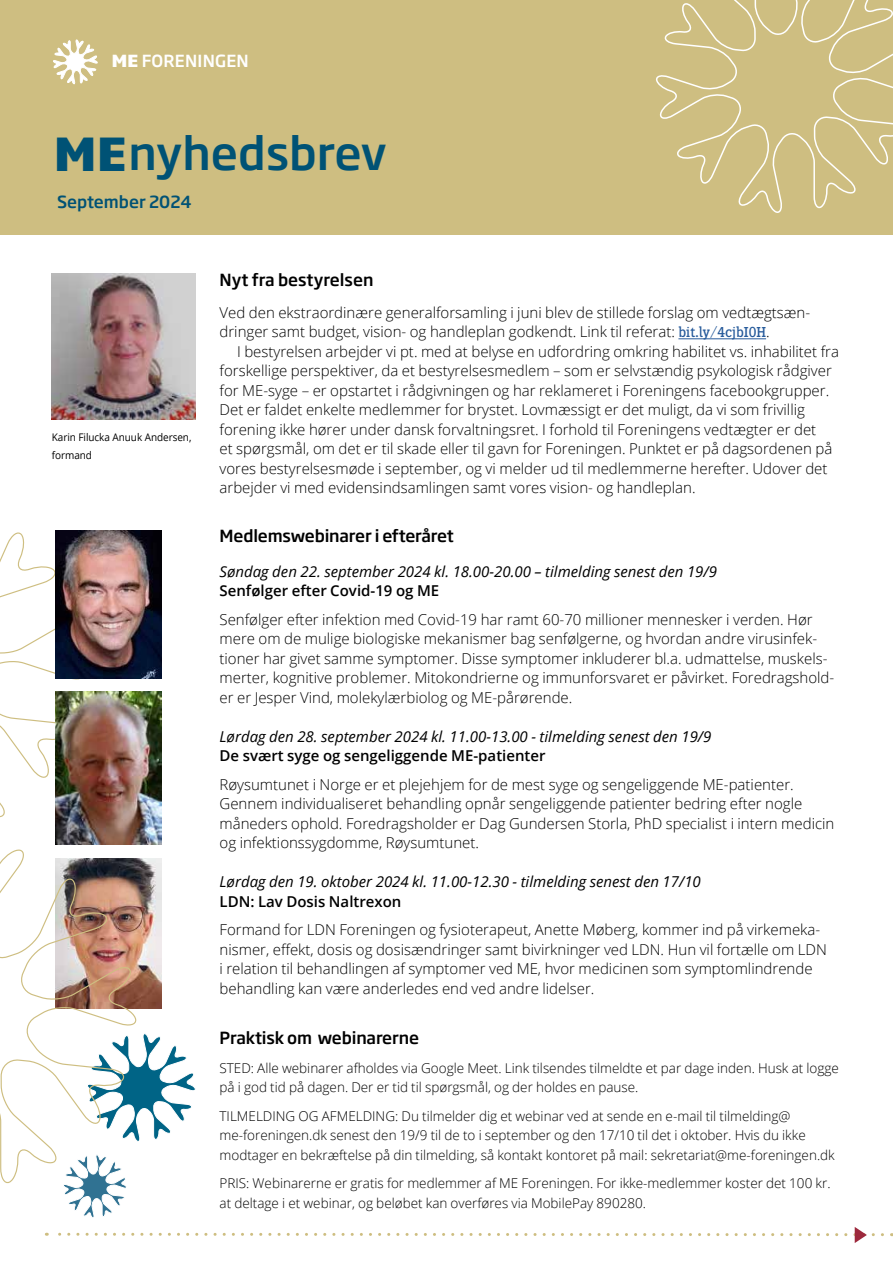
<style>
.page{position:relative;width:893px;height:1263px;background:#fff}
.page>*{position:absolute;margin:0;border:0;box-sizing:border-box;transform-origin:0 0}
.t1{font:500 45px "Soho Gothic Pro";color:#005275}
.t2{font:500 16.5px "Soho Gothic Pro";letter-spacing:-.01em;color:#000}
.t3{font:500 16.5px "Soho Gothic Pro";color:#005275}
.t4{font:500 16.5px "Soho Gothic Pro";letter-spacing:.015em;color:#fff}
.t5{font:300 15px/19.5px "Open Sans";color:#000}
.t6{font:italic 15px "Open Sans";color:#000}
.t7{font:600 15px "Open Sans";color:#000}
.t8{font:300 13.5px/19.5px "Open Sans";color:#000}
.t9{font:10.5px/18px "Open Sans";letter-spacing:-.005em;color:#000;scale:.95 1}
.s1{font-weight:800}
.s2{font-family:"Siseriff LT Std";font-weight:400;color:#275b9b}
</style>
<div class="page">
<div style="left:0;top:0;width:893px;height:234px;background:#cebe81"></div>
<svg style="left:656px;top:0;width:237px;height:213px"></svg>
<hr style="left:678px;top:338px;width:88px;height:1px;background:#275b9b">
<svg style="left:46px;top:1227px;width:836px;height:16px"></svg>
<svg style="left:53px;top:40px;width:45px;height:44px"></svg>
<svg style="left:0;top:532px;width:80px;height:286px"></svg>
<img style="left:52px;top:273px;width:144px;height:146px">
<img style="left:136px;top:859px;width:25px;height:150px">
<img style="left:55px;top:691px;width:106px;height:154px">
<img style="left:55px;top:530px;width:106px;height:149px">
<svg style="left:136px;top:1033px;width:59px;height:109px"></svg>
<svg style="left:0;top:838px;width:136px;height:346px"></svg>
<svg style="left:63px;top:1154px;width:64px;height:64px"></svg>
<p class="t4" style="left:112px;top:48px;width:139px"><span class="s1">ME</span> FORENINGEN</p>
<h1 class="t1" style="left:54px;top:118px;width:334px"><span class="s1">ME</span>nyhedsbrev</h1>
<p class="t3" style="left:57px;top:189px;width:136px">September 2024</p>
<p class="t9" style="left:52px;top:428px;width:149px">Karin Filucka Anuuk Andersen, formand</p>
<p class="t2" style="left:220px;top:267px;width:155px">Nyt fra bestyrelsen</p>
<p class="t5" style="left:220px;top:302px;width:592px">Ved den ekstraordinære generalforsamling i juni blev de stillede forslag om vedtægtsæn&shy;dringer samt budget, vision- og handleplan godkendt. Link til referat: <span class="s2">bit.ly/4cjbI0H</span>.</p>
<p class="t5" style="left:220px;top:341px;width:621px;text-indent:18px">I bestyrelsen arbejder vi pt. med at belyse en udfordring omkring habilitet vs. inhabilitet fra forskellige perspektiver, da et bestyrelsesmedlem – som er selvstændig psykologisk rådgiver for ME-syge – er opstartet i rådgivningen og har reklameret i Foreningens facebookgrupper.<br>Det er faldet enkelte medlemmer for brystet. Lovmæssigt er det muligt, da vi som frivillig forening ikke hører under dansk forvaltningsret. I forhold til Foreningens vedtægter er det<br>et spørgsmål, om det er til skade eller til gavn for Foreningen. Punktet er på dagsordenen på vores bestyrelsesmøde i september, og vi melder ud til medlemmerne herefter. Udover det arbejder vi med evidensindsamlingen samt vores vision- og handleplan.</p>
<p class="t2" style="left:220px;top:523px;width:236px">Medlemswebinarer i efteråret</p>
<p class="t6" style="left:220px;top:561px;width:499px">Søndag den 22. september 2024 kl. 18.00-20.00 – tilmelding senest den 19/9</p>
<p class="t7" style="left:220px;top:580px;width:221px">Senfølger efter Covid-19 og ME</p>
<p class="t5" style="left:220px;top:609px;width:616px">Senfølger efter infektion med Covid-19 har ramt 60-70 millioner mennesker i verden. Hør mere om de mulige biologiske mekanismer bag senfølgerne, og hvordan andre virusinfek&shy;tioner har givet samme symptomer. Disse symptomer inkluderer bl.a. udmattelse, muskels&shy;merter, kognitive problemer. Mitokondrierne og immunforsvaret er påvirket. Foredragshold&shy;er er Jesper Vind, molekylærbiolog og ME-pårørende.</p>
<p class="t6" style="left:220px;top:726px;width:493px">Lørdag den 28. september 2024 kl. 11.00-13.00 - tilmelding senest den 19/9</p>
<p class="t7" style="left:220px;top:745px;width:328px">De svært syge og sengeliggende ME-patienter</p>
<p class="t5" style="left:220px;top:774px;width:616px">Røysumtunet i Norge er et plejehjem for de mest syge og sengeliggende ME-patienter.<br>Gennem individualiseret behandling opnår sengeliggende patienter bedring efter nogle måneders ophold. Foredragsholder er Dag Gundersen Storla, PhD specialist i intern medicin og infektionssygdomme, Røysumtunet.</p>
<p class="t6" style="left:220px;top:871px;width:483px">Lørdag den 19. oktober 2024 kl. 11.00-12.30 - tilmelding senest den 17/10</p>
<p class="t7" style="left:220px;top:891px;width:183px">LDN: Lav Dosis Naltrexon</p>
<p class="t5" style="left:220px;top:919px;width:609px">Formand for LDN Foreningen og fysioterapeut, Anette Møberg, kommer ind på virkemeka&shy;nismer, effekt, dosis og dosisændringer samt bivirkninger ved LDN. Hun vil fortælle om LDN i relation til behandlingen af symptomer ved ME, hvor medicinen som symptomlindrende behandling kan være anderledes end ved andre lidelser.</p>
<p class="t2" style="left:220px;top:1025px;width:201px">Praktisk om webinarerne</p>
<p class="t8" style="left:220px;top:1057px;width:621px">STED: Alle webinarer afholdes via Google Meet. Link tilsendes tilmeldte et par dage inden. Husk at logge på i god tid på dagen. Der er tid til spørgsmål, og der holdes en pause.</p>
<p class="t8" style="left:220px;top:1105px;width:617px">TILMELDING OG AFMELDING: Du tilmelder dig et webinar ved at sende en e-mail til tilmelding@ me-foreningen.dk senest den 19/9 til de to i september og den 17/10 til det i oktober. Hvis du ikke modtager en bekræftelse på din tilmelding, så kontakt kontoret på mail: sekretariat@me-foreningen.dk</p>
<p class="t8" style="left:220px;top:1173px;width:612px">PRIS: Webinarerne er gratis for medlemmer af ME Foreningen. For ikke-medlemmer koster det 100 kr. at deltage i et webinar, og beløbet kan overføres via MobilePay 890280.</p>
</div>
